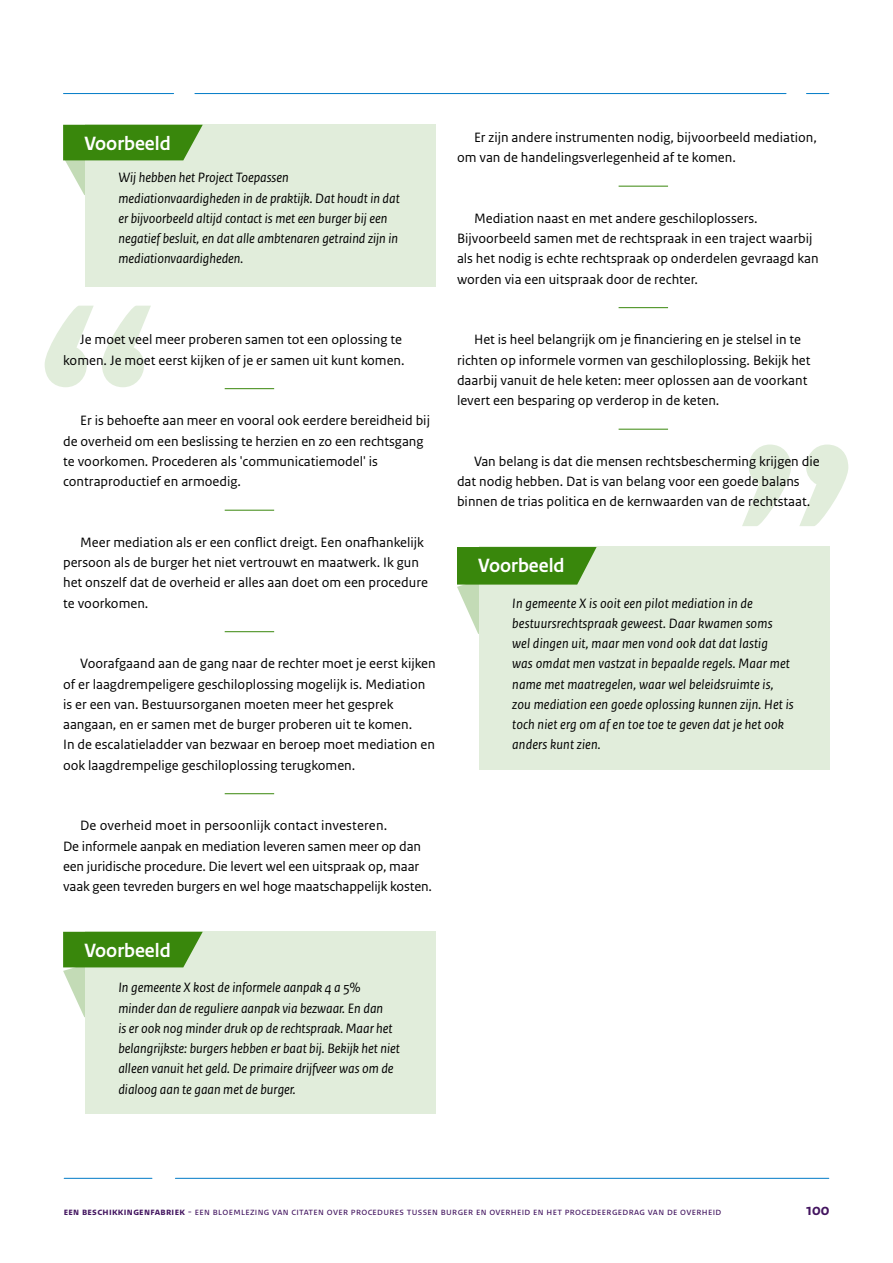
<style>
.page{position:relative;width:893px;height:1263px;background:#fff}
.page>*{position:absolute;margin:0;border:0;box-sizing:border-box;transform-origin:0 0}
.H2__Hoofdstuk____cij{font:700 20.25px "Rijksoverheid Sans Heading";color:#fff}
.t1{font:700 16.5px "Rijksoverheid Sans Text";color:#42145f}
.t2{font:14.25px/20.2px "Rijksoverheid Sans Text";color:#000}
.P_-_Voorbeeldtekst{font:italic 14.25px/20.2px "Rijksoverheid Sans Text";color:#000}
.t3{font:10.5px "Rijksoverheid Sans Text";letter-spacing:.03em;color:#42145f}
.s1{font-weight:700}
</style>
<div class="page">
<svg style="left:742px;top:444px;width:106px;height:82px"></svg>
<svg style="left:45px;top:306px;width:106px;height:81px"></svg>
<hr style="left:225px;top:388px;width:49px;height:1px;background:#39870c">
<hr style="left:225px;top:510px;width:49px;height:1px;background:#39870c">
<hr style="left:225px;top:631px;width:49px;height:1px;background:#39870c">
<hr style="left:225px;top:793px;width:49px;height:1px;background:#39870c">
<div style="left:85px;top:125px;width:351px;height:162px;background:#e1eddb"></div>
<svg style="left:63px;top:125px;width:140px;height:70px"></svg>
<div style="left:85px;top:932px;width:351px;height:182px;background:#e1eddb"></div>
<svg style="left:63px;top:932px;width:140px;height:85px"></svg>
<hr style="left:619px;top:186px;width:49px;height:1px;background:#39870c">
<hr style="left:619px;top:307px;width:49px;height:1px;background:#39870c">
<hr style="left:619px;top:429px;width:49px;height:1px;background:#39870c">
<div style="left:479px;top:547px;width:351px;height:223px;background:#e1eddb"></div>
<svg style="left:457px;top:547px;width:140px;height:87px"></svg>
<hr style="left:64px;top:1178px;width:88px;height:1px;background:#007bc7">
<hr style="left:175px;top:1178px;width:654px;height:1px;background:#007bc7">
<hr style="left:63px;top:93px;width:111px;height:1px;background:#007bc7">
<hr style="left:195px;top:93px;width:591px;height:1px;background:#007bc7">
<svg style="left:806px;top:93px;width:23px;height:1px"></svg>
<h2 class="H2__Hoofdstuk____cij" style="left:84px;top:132px;width:88px">Voorbeeld</h2>
<p class="P_-_Voorbeeldtekst" style="left:118px;top:168px;width:283px">Wij hebben het Project Toepassen mediationvaardigheden in de praktijk. Dat houdt in dat er bijvoorbeeld altijd contact is met een burger bij een negatief besluit, en dat alle ambtenaren getraind zijn in mediationvaardigheden.</p>
<p class="t2" style="left:63px;top:330px;width:343px;text-align:right">Je moet veel meer proberen samen tot een oplossing te komen. Je moet eerst kijken of je er samen uit kunt komen.</p>
<p class="t2" style="left:63px;top:411px;width:368px;text-indent:17px">Er is behoefte aan meer en vooral ook eerdere bereidheid bij de overheid om een beslissing te herzien en zo een rechtsgang te voorkomen. Procederen als 'communicatiemodel' is contraproductief en armoedig.</p>
<p class="t2" style="left:63px;top:532px;width:366px;text-indent:17px">Meer mediation als er een conflict dreigt. Een onafhankelijk persoon als de burger het niet vertrouwt en maatwerk. Ik gun het onszelf dat de overheid er alles aan doet om een procedure te voorkomen.</p>
<p class="t2" style="left:63px;top:654px;width:374px;text-indent:17px">Voorafgaand aan de gang naar de rechter moet je eerst kijken of er laagdrempeligere geschiloplossing mogelijk is. Mediation is er een van. Bestuursorganen moeten meer het gesprek aangaan, en er samen met de burger proberen uit te komen.<br>In de escalatieladder van bezwaar en beroep moet mediation en ook laagdrempelige geschiloplossing terugkomen.</p>
<p class="t2" style="left:63px;top:816px;width:370px;text-indent:17px">De overheid moet in persoonlijk contact investeren.<br>De informele aanpak en mediation leveren samen meer op dan een juridische procedure. Die levert wel een uitspraak op, maar vaak geen tevreden burgers en wel hoge maatschappelijk kosten.</p>
<h2 class="H2__Hoofdstuk____cij" style="left:84px;top:939px;width:88px">Voorbeeld</h2>
<p class="P_-_Voorbeeldtekst" style="left:118px;top:978px;width:283px">In gemeente X kost de informele aanpak 4 a 5% minder dan de reguliere aanpak via bezwaar. En dan<br>is er ook nog minder druk op de rechtspraak. Maar het belangrijkste: burgers hebben er baat bij. Bekijk het niet alleen vanuit het geld. De primaire drijfveer was om de dialoog aan te gaan met de burger.</p>
<p class="t2" style="left:457px;top:127px;width:361px;text-indent:17px">Er zijn andere instrumenten nodig, bijvoorbeeld mediation, om van de handelingsverlegenheid af te komen.</p>
<p class="t2" style="left:457px;top:208px;width:363px;text-indent:17px">Mediation naast en met andere geschiloplossers.<br>Bijvoorbeeld samen met de rechtspraak in een traject waarbij als het nodig is echte rechtspraak op onderdelen gevraagd kan worden via een uitspraak door de rechter.</p>
<p class="t2" style="left:457px;top:330px;width:355px;text-indent:17px">Het is heel belangrijk om je financiering en je stelsel in te richten op informele vormen van geschiloplossing. Bekijk het daarbij vanuit de hele keten: meer oplossen aan de voorkant levert een besparing op verderop in de keten.</p>
<p class="t2" style="left:457px;top:451px;width:364px;text-indent:17px">Van belang is dat die mensen rechtsbescherming krijgen die dat nodig hebben. Dat is van belang voor een goede balans binnen de trias politica en de kernwaarden van de rechtstaat.</p>
<h2 class="H2__Hoofdstuk____cij" style="left:478px;top:554px;width:88px">Voorbeeld</h2>
<p class="P_-_Voorbeeldtekst" style="left:512px;top:593px;width:283px">In gemeente X is ooit een pilot mediation in de bestuursrechtspraak geweest. Daar kwamen soms wel dingen uit, maar men vond ook dat dat lastig<br>was omdat men vastzat in bepaalde regels. Maar met name met maatregelen, waar wel beleidsruimte is, zou mediation een goede oplossing kunnen zijn. Het is toch niet erg om af en toe toe te geven dat je het ook anders kunt zien.</p>
<p class="t3" style="left:64px;top:1206px;width:659px"><span class="s1">een beschikkingenfabriek</span> - een bloemlezing van citaten over procedures tussen burger en overheid en het procedeergedrag van de overheid</p>
<p class="t1" style="left:806px;top:1200px;width:25px">100</p>
</div>
